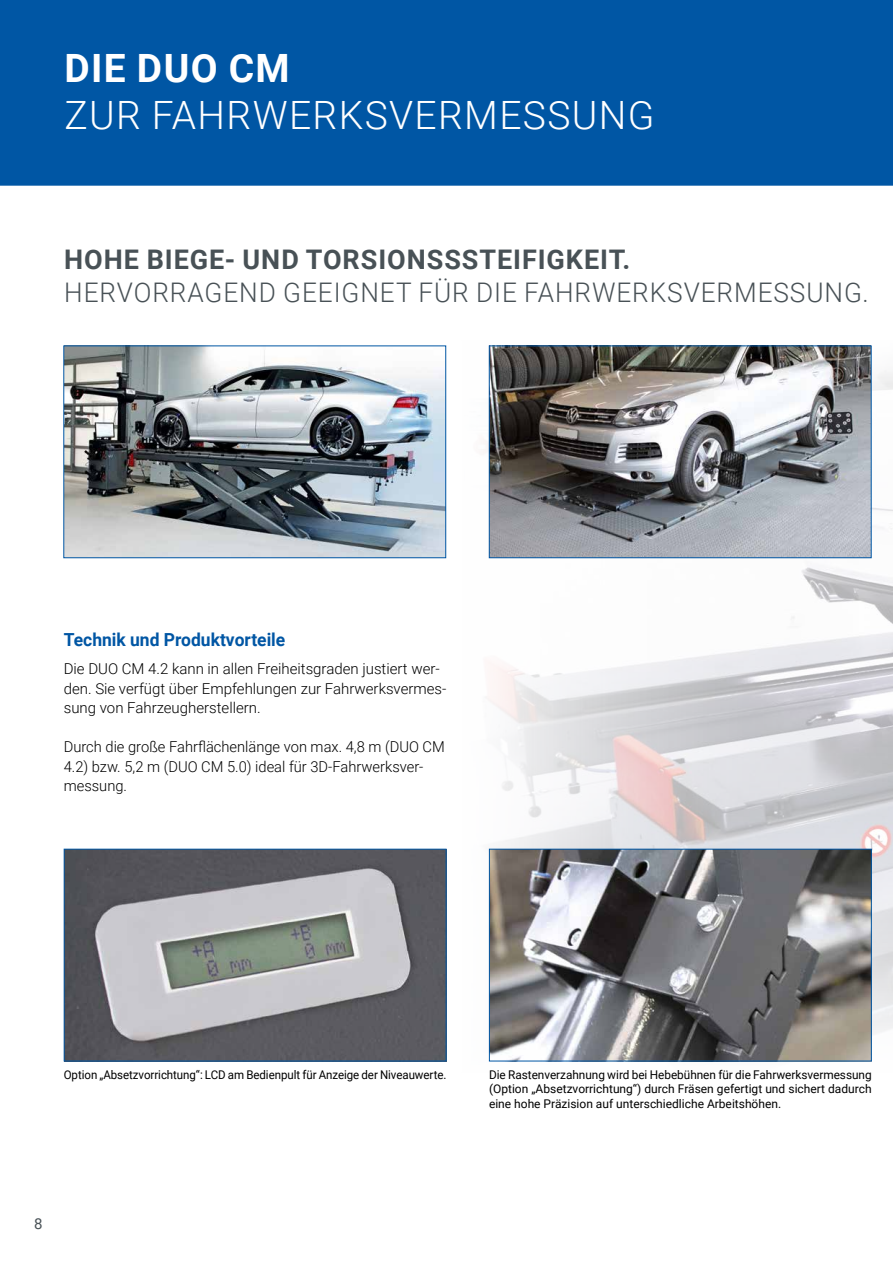
<style>
.page{position:relative;width:893px;height:1263px;background:#fff}
.page>*{position:absolute;margin:0;border:0;box-sizing:border-box;transform-origin:0 0}
.t1{font:300 39px "Roboto";letter-spacing:.035em;color:#fff}
.t2{font:700 39px "Roboto";letter-spacing:.035em;color:#fff}
.t3{font:300 27px "Roboto";letter-spacing:.035em;color:#485156}
.t4{font:700 27px "Roboto";letter-spacing:.035em;color:#485156}
.t5{font:700 18px "Roboto";color:#0056a4}
.t6{font:300 15px/19.5px "Roboto";color:#000}
.t7{font:15px "Roboto";color:#485156}
.t8{font:12px/14.4px "Roboto";letter-spacing:-.005em;color:#000;text-align:justify}
.t9{font:12px "Roboto";letter-spacing:-.005em;color:#000;scale:.96 1}
</style>
<div class="page">
<img style="left:438px;top:345px;width:455px;height:717px">
<img style="left:491px;top:347px;width:379px;height:209px">
<div style="left:489px;top:345px;width:383px;height:213px;border:1px solid #0056a4"></div>
<img style="left:65px;top:347px;width:379px;height:209px">
<div style="left:63px;top:345px;width:383px;height:213px;border:1px solid #0056a4"></div>
<img style="left:66px;top:851px;width:378px;height:208px">
<div style="left:64px;top:849px;width:382px;height:212px;border:1px solid #0056a4"></div>
<img style="left:491px;top:851px;width:379px;height:208px">
<div style="left:489px;top:849px;width:383px;height:212px;border:1px solid #0056a4"></div>
<div style="left:0;top:0;width:893px;height:186px;background:#0056a4"></div>
<h1 class="t2" style="left:64px;top:41px;width:227px">DIE DUO CM</h1>
<h1 class="t1" style="left:64px;top:88px;width:592px">ZUR FAHRWERKSVERMESSUNG</h1>
<h2 class="t4" style="left:64px;top:241px;width:567px">HOHE BIEGE- UND TORSIONSSSTEIFIGKEIT.</h2>
<h2 class="t3" style="left:64px;top:273px;width:806px">HERVORRAGEND GEEIGNET FÜR DIE FAHRWERKSVERMESSUNG.</h2>
<p class="t5" style="left:64px;top:627px;width:223px">Technik und Produktvorteile</p>
<p class="t6" style="left:64px;top:659px;width:384px">Die DUO CM 4.2 kann in allen Freiheitsgraden justiert wer&shy;den. Sie verfügt über Empfehlungen zur Fahrwerksvermes&shy;sung von Fahrzeugherstellern.</p>
<p class="t6" style="left:64px;top:737px;width:383px">Durch die große Fahrflächenlänge von max. 4,8 m (DUO CM<br>4.2) bzw. 5,2 m (DUO CM 5.0) ideal für 3D-Fahrwerksver&shy;messung.</p>
<p class="t9" style="left:64px;top:1066px;width:400px">Option „Absetzvorrichtung“: LCD am Bedienpult für Anzeige der Niveauwerte.</p>
<p class="t8" style="left:489px;top:1067px;width:384px">Die Rastenverzahnung wird bei Hebebühnen für die Fahrwerksvermessung (Option „Absetzvorrichtung“) durch Fräsen gefertigt und sichert dadurch eine hohe Präzision auf unterschiedliche Arbeitshöhen.</p>
<p class="t7" style="left:34px;top:1213px;width:10px">8</p>
</div>
